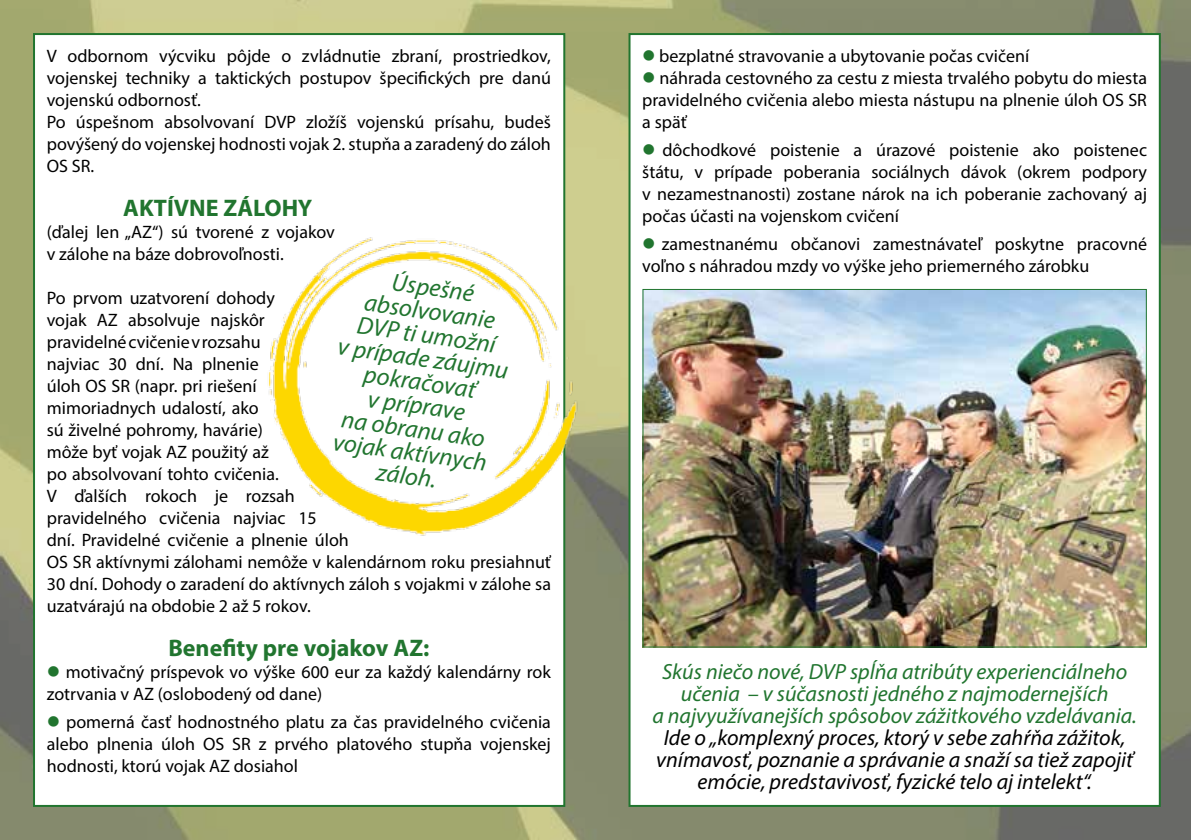
<style>
.page{position:relative;width:1191px;height:840px;background:#fff}
.page>*{position:absolute;margin:0;border:0;box-sizing:border-box;transform-origin:0 0}
.t1{font:italic 24.8px/23.6px "Myriad Pro";color:#21752f;text-align:center}
.t2{font:700 24px "Myriad Pro";color:#21752f}
.t3{font:italic 22px/22px "Myriad Pro";color:#21752f;text-align:center}
.t4{font:italic 22px/22px "Myriad Pro";color:#000;text-align:center}
.t5{font:18px/22px "Myriad Pro";color:#000}
.s1{color:#21752f}
</style>
<div class="page">
<img style="left:0;top:0;width:1191px;height:839px">
<div style="left:33px;top:33px;width:532px;height:773px;background:#fff;border:2px solid #21752f"></div>
<div style="left:628px;top:33px;width:532px;height:773px;background:#fff;border:2px solid #21752f"></div>
<img style="left:259px;top:212px;width:328px;height:329px;border-radius:164px">
<img style="left:644px;top:291px;width:500px;height:354px">
<p class="t5" style="left:47px;top:44px;width:505px">V odbornom výcviku pôjde o zvládnutie zbraní, prostriedkov, vojenskej techniky a taktických postupov špecifických pre danú vojenskú odbornosť.<br>Po úspešnom absolvovaní DVP zložíš vojenskú prísahu, budeš povýšený do vojenskej hodnosti vojak 2. stupňa a zaradený do záloh OS SR.</p>
<h2 class="t2" style="left:123px;top:192px;width:191px">AKTÍVNE ZÁLOHY</h2>
<p class="t5" style="left:47px;top:220px;width:290px">(ďalej len „AZ“) sú tvorené z vojakov v zálohe na báze dobrovoľnosti.</p>
<p class="t5" style="left:47px;top:286px;width:506px">Po prvom uzatvorení dohody<br>vojak AZ absolvuje najskôr<br>pravidelné cvičenie v rozsahu<br>najviac 30 dní. Na plnenie<br>úloh OS SR (napr. pri riešení<br>mimoriadnych udalostí, ako<br>sú živelné pohromy, havárie)<br>môže byť vojak AZ použitý až<br>po absolvovaní tohto cvičenia.<br>V ďalších rokoch je rozsah<br>pravidelného cvičenia najviac 15<br>dní. Pravidelné cvičenie a plnenie úloh<br>OS SR aktívnymi zálohami nemôže v kalendárnom roku presiahnuť 30 dní. Dohody o zaradení do aktívnych záloh s vojakmi v zálohe sa uzatvárajú na obdobie 2 až 5 rokov.</p>
<h2 class="t2" style="left:168px;top:632px;width:262px">Benefity pre vojakov AZ:</h2>
<p class="t5" style="left:47px;top:660px;width:505px"><span class="s1">●</span> motivačný príspevok vo výške 600 eur za každý kalendárny rok zotrvania v AZ (oslobodený od dane)</p>
<p class="t5" style="left:47px;top:710px;width:506px;text-align:justify"><span class="s1">●</span> pomerná časť hodnostného platu za čas pravidelného cvičenia alebo plnenia úloh OS SR z prvého platového stupňa vojenskej hodnosti, ktorú vojak AZ dosiahol</p>
<h1 class="t1" style="left:349px;top:263px;width:173px;rotate:8deg">Úspešné absolvovanie<br>DVP ti umožní<br>v prípade záujmu pokračovať<br>v príprave<br>na obranu ako vojak aktívnych záloh.</h1>
<p class="t5" style="left:642px;top:45px;width:388px"><span class="s1">●</span> bezplatné stravovanie a ubytovanie počas cvičení</p>
<p class="t5" style="left:642px;top:67px;width:506px;text-align:justify"><span class="s1">●</span> náhrada cestovného za cestu z miesta trvalého pobytu do miesta pravidelného cvičenia alebo miesta nástupu na plnenie úloh OS SR a späť</p>
<p class="t5" style="left:642px;top:138px;width:506px;text-align:justify"><span class="s1">●</span> dôchodkové poistenie a úrazové poistenie ako poistenec štátu, v prípade poberania sociálnych dávok (okrem podpory v nezamestnanosti) zostane nárok na ich poberanie zachovaný aj počas účasti na vojenskom cvičení</p>
<p class="t5" style="left:642px;top:232px;width:506px"><span class="s1">●</span> zamestnanému občanovi zamestnávateľ poskytne pracovné voľno s náhradou mzdy vo výške jeho priemerného zárobku</p>
<p class="t3" style="left:652px;top:660px;width:486px">Skús niečo nové, DVP spĺňa atribúty experienciálneho učenia – v súčasnosti jedného z najmodernejších<br>a najvyužívanejších spôsobov zážitkového vzdelávania.</p>
<p class="t4" style="left:656px;top:726px;width:478px">Ide o „komplexný proces, ktorý v sebe zahŕňa zážitok, vnímavosť, poznanie a správanie a snaží sa tiež zapojiť emócie, predstavivosť, fyzické telo aj intelekt“.</p>
</div>
